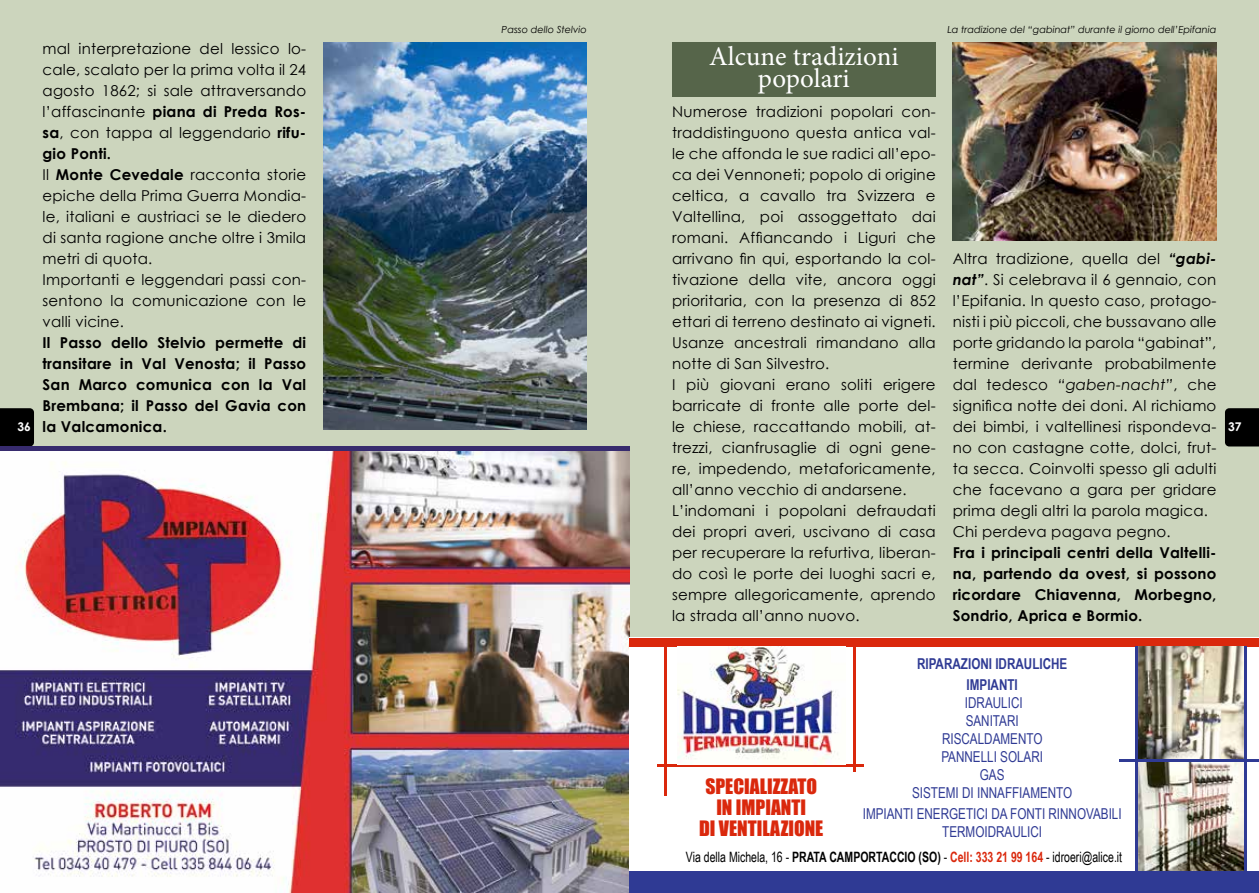
<style>
.page{position:relative;width:1259px;height:893px;background:#ccd5bd}
.page>*{position:absolute;margin:0;border:0;box-sizing:border-box;transform-origin:0 0}
.t1{font:27px/22.5px "Minion Pro";color:#fff;text-align:center}
.t2{font:19.5px/21px "Impact";color:#da280c;text-align:center}
.t3{font:15px/21px "Century Gothic";letter-spacing:.015em;color:#000}
.t4{font:700 15px/21px "Century Gothic";letter-spacing:.015em;color:#000;text-align:justify}
.t5{font:15px/18px "Arial Narrow";color:#2f3a94;text-align:center;scale:.95 1}
.t6{font:700 15px/21px "Arial Narrow";color:#2f3a94;text-align:center;scale:.95 1}
.t7{font:14.25px "Arial Narrow";color:#000;scale:.9 1}
.t8{font:700 12px "Century Gothic";color:#fff}
.t9{font:italic 9.75px "Century Gothic";color:#000}
.s1{font-weight:700}
.s2{font-weight:700;font-style:italic}
.s3{font-style:italic}
.s4{font-weight:700;color:#da280c}
</style>
<div class="page">
<svg style="left:0;top:408px;width:34px;height:38px"></svg>
<img style="left:952px;top:43px;width:264px;height:198px">
<img style="left:0;top:451px;width:629px;height:442px">
<div style="left:0;top:446px;width:629px;height:5px;background:#372b6e"></div>
<img style="left:323px;top:43px;width:264px;height:386px">
<svg style="left:1225px;top:408px;width:34px;height:38px"></svg>
<div style="left:672px;top:43px;width:263px;height:54px;background:#56654a"></div>
<div style="left:629px;top:638px;width:630px;height:255px;background:#fff"></div>
<div style="left:629px;top:638px;width:630px;height:8px;background:#da280c"></div>
<hr style="left:657px;top:765px;width:206px;height:2px;background:#da280c">
<hr style="left:664px;top:645px;width:3px;height:150px;background:#da280c">
<hr style="left:853px;top:645px;width:2px;height:127px;background:#da280c">
<img style="left:677px;top:646px;width:161px;height:118px">
<img style="left:1138px;top:646px;width:106px;height:226px">
<div style="left:629px;top:872px;width:630px;height:21px;background:#2f3a94"></div>
<hr style="left:1119px;top:759px;width:140px;height:2px;background:#2f3a94">
<hr style="left:1136px;top:646px;width:2px;height:228px;background:#2f3a94">
<hr style="left:1244px;top:646px;width:2px;height:228px;background:#2f3a94">
<p class="t8" style="left:17px;top:419px;width:15px">36</p>
<p class="t3" style="left:43px;top:38px;width:265px">mal interpretazione del lessico lo&shy;cale, scalato per la prima volta il 24 agosto 1862; si sale attraversando l’affascinante <span class="s1">piana di Preda Ros&shy;sa</span>, con tappa al leggendario <span class="s1">rifu&shy;gio Ponti.<br></span>Il <span class="s1">Monte Cevedale</span> racconta storie epiche della Prima Guerra Mondia&shy;le, italiani e austriaci se le diedero di santa ragione anche oltre i 3mila metri di quota.<br>Importanti e leggendari passi con&shy;sentono la comunicazione con le valli vicine.</p>
<p class="t4" style="left:43px;top:331px;width:265px">Il Passo dello Stelvio permette di transitare in Val Venosta; il Passo San Marco comunica con la Val Brembana; il Passo del Gavia con la Valcamonica.</p>
<p class="t9" style="left:501px;top:23px;width:87px">Passo dello Stelvio</p>
<h1 class="t1" style="left:709px;top:45px;width:191px">Alcune tradizioni popolari</h1>
<p class="t3" style="left:672px;top:101px;width:265px">Numerose tradizioni popolari con&shy;traddistinguono questa antica val&shy;le che affonda le sue radici all’epo&shy;ca dei Vennoneti; popolo di origine celtica, a cavallo tra Svizzera e Valtellina, poi assoggettato dai romani. Affiancando i Liguri che arrivano fin qui, esportando la col&shy;tivazione della vite, ancora oggi prioritaria, con la presenza di 852 ettari di terreno destinato ai vigneti.<br>Usanze ancestrali rimandano alla notte di San Silvestro.<br>I più giovani erano soliti erigere barricate di fronte alle porte del&shy;le chiese, raccattando mobili, at&shy;trezzi, cianfrusaglie di ogni gene&shy;re, impedendo, metaforicamente, all’anno vecchio di andarsene.<br>L’indomani i popolani defraudati dei propri averi, uscivano di casa per recuperare la refurtiva, liberan&shy;do così le porte dei luoghi sacri e, sempre allegoricamente, aprendo la strada all’anno nuovo.</p>
<p class="t9" style="left:947px;top:23px;width:270px">La tradizione del “gabinat” durante il giorno dell’Epifania</p>
<p class="t3" style="left:952px;top:248px;width:265px">Altra tradizione, quella del <span class="s2">“gabi&shy;nat”</span>. Si celebrava il 6 gennaio, con l’Epifania. In questo caso, protago&shy;nisti i più piccoli, che bussavano alle porte gridando la parola “gabinat”, termine derivante probabilmente dal tedesco <span class="s3">“gaben-nacht”</span>, che significa notte dei doni. Al richiamo dei bimbi, i valtellinesi rispondeva&shy;no con castagne cotte, dolci, frut&shy;ta secca. Coinvolti spesso gli adulti che facevano a gara per gridare prima degli altri la parola magica.<br>Chi perdeva pagava pegno.</p>
<p class="t4" style="left:952px;top:542px;width:265px">Fra i principali centri della Valtelli&shy;na, partendo da ovest, si possono ricordare Chiavenna, Morbegno, Sondrio, Aprica e Bormio.</p>
<p class="t8" style="left:1228px;top:419px;width:15px">37</p>
<p class="t6" style="left:917px;top:653px;width:160px">RIPARAZIONI IDRAULICHE<br>IMPIANTI</p>
<p class="t5" style="left:912px;top:693px;width:170px">IDRAULICI<br>SANITARI<br>RISCALDAMENTO<br>PANNELLI SOLARI<br>GAS<br>SISTEMI DI INNAFFIAMENTO</p>
<p class="t5" style="left:862px;top:804px;width:274px">IMPIANTI ENERGETICI DA FONTI RINNOVABILI<br>TERMOIDRAULICI</p>
<h2 class="t2" style="left:699px;top:775px;width:126px">SPECIALIZZATO<br>IN IMPIANTI<br>DI VENTILAZIONE</h2>
<p class="t7" style="left:686px;top:846px;width:486px">Via della Michela, 16 - <span class="s1">PRATA CAMPORTACCIO (SO)</span> - <span class="s4">Cell: 333 21 99 164</span> - idroeri@alice.it</p>
</div>
